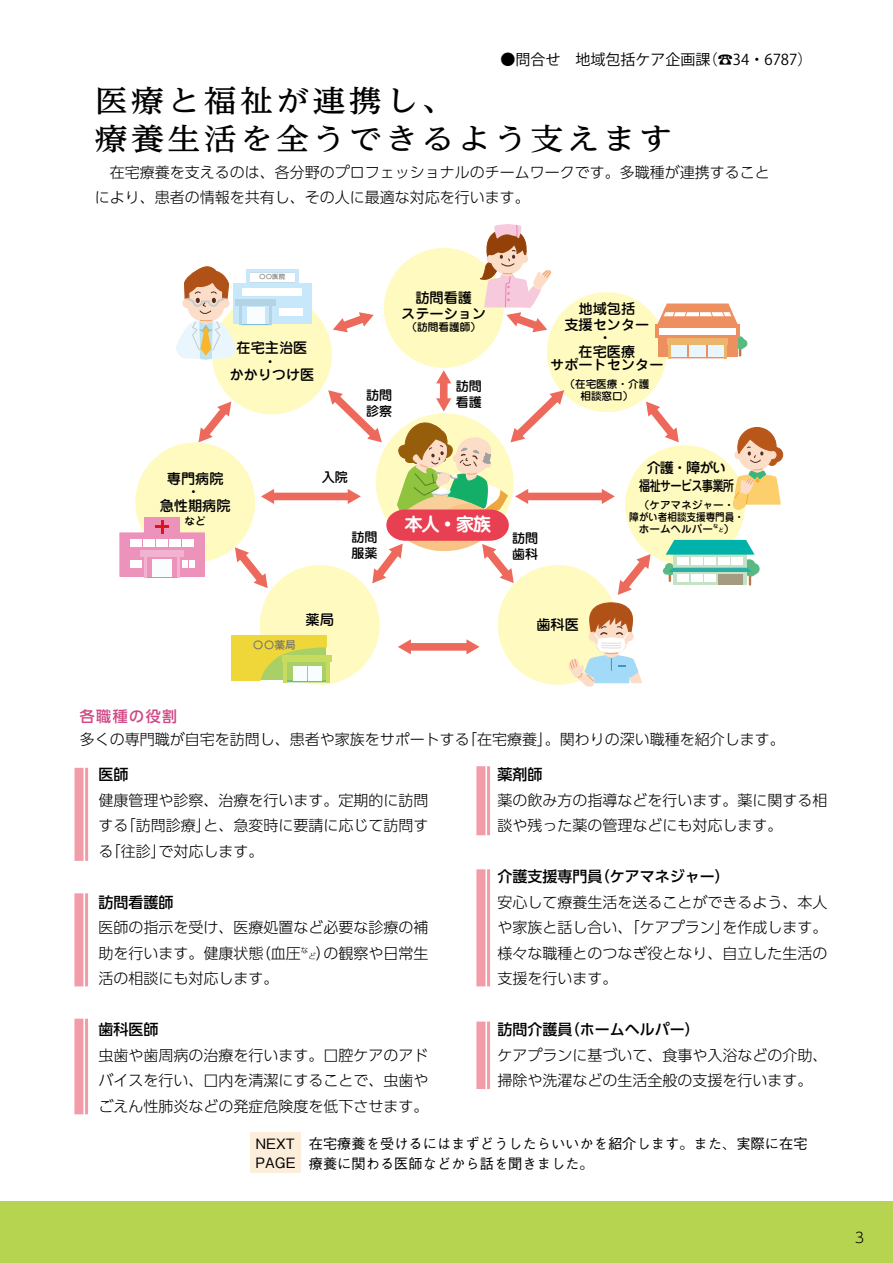
<style>
.page{position:relative;width:893px;height:1263px;background:#fff}
.page>*{position:absolute;margin:0;border:0;box-sizing:border-box;transform-origin:0 0}
.t1{font:500 30px/37.5px "UD Reimin Pro";letter-spacing:.1em;color:#000;scale:1.1 1}
.t2{font:700 18.45px "Jun 501 Pro";color:#fff}
.t3{font:300 15px/25.5px "UD Shin Go Pro";color:#000;text-align:justify}
.t4{font:500 15px "UD Shin Go Pro";color:#000}
.t5{font:15px "Koz Go Pr 6 N";color:#000}
.t6{font:500 15px "UD Shin Go Pro";letter-spacing:.1em;color:#d04785}
.t7{font:300 14.4px "UD Shin Go Pro";color:#000}
.t8{font:500 14.25px/19.5px "Gothic BBB Pro";color:#000}
.t9{font:500 14.25px/13.5px "Jun 34 Pro";color:#000;text-align:center}
.t10{font:500 14.25px/17.7px "Jun 34 Pro";letter-spacing:-.075em;color:#000;text-align:center}
.t11{font:500 13.05px/16.4px "Jun 34 Pro";color:#000}
.t12{font:700 10.8px "Futo Go B101 Pro";color:#727171}
.t13{font:500 10.65px/11.9px "Jun 34 Pro";color:#000;text-align:center}
.t14{font:500 10.65px "Jun 34 Pro";color:#000;scale:.9 1}
.t15{font:700 6.45px "Futo Go B101 Pro";color:#727171}
.t16{font:500 5.25px "Jun 34 Pro";color:#000}
.s1{font-size:10.65px}
.s2{font-size:7.5px}
</style>
<div class="page">
<div style="left:250px;top:1132px;width:51px;height:41px;background:#fdeddb"></div>
<div style="left:0;top:1201px;width:893px;height:62px;background:#b7d450"></div>
<div style="left:75px;top:768px;width:9px;height:93px;background:#f19ca7"></div>
<hr style="left:85px;top:768px;width:3px;height:93px;background:#f19ca7">
<div style="left:74px;top:893px;width:9px;height:93px;background:#f19ca7"></div>
<hr style="left:85px;top:893px;width:3px;height:93px;background:#f19ca7">
<div style="left:74px;top:1019px;width:9px;height:95px;background:#f19ca7"></div>
<hr style="left:85px;top:1019px;width:3px;height:95px;background:#f19ca7">
<div style="left:476px;top:766px;width:9px;height:69px;background:#f19ca7"></div>
<hr style="left:487px;top:766px;width:3px;height:69px;background:#f19ca7">
<div style="left:476px;top:869px;width:9px;height:117px;background:#f19ca7"></div>
<hr style="left:487px;top:869px;width:3px;height:117px;background:#f19ca7">
<div style="left:476px;top:1021px;width:9px;height:68px;background:#f19ca7"></div>
<hr style="left:487px;top:1021px;width:3px;height:68px;background:#f19ca7">
<div style="left:120px;top:533px;width:84px;height:43px;background:#ed92bb"></div>
<div style="left:119px;top:532px;width:86px;height:45px;border:1px solid #ed92bb"></div>
<div style="left:130px;top:539px;width:6px;height:7px;background:#fff"></div>
<div style="left:130px;top:560px;width:6px;height:8px;background:#fff"></div>
<div style="left:768px;top:447px;width:15px;height:15px;border:1px solid #b9561a;border-radius:50%"></div>
<svg style="left:134px;top:224px;width:647px;height:463px"></svg>
<p class="t5" style="left:500px;top:51px;width:314px">●問合せ　地域包括ケア企画課（☎34・6787）</p>
<h1 class="t1" style="left:95px;top:81px;width:527px">医療と福祉が連携し、<br>療養生活を全うできるよう支えます</h1>
<p class="t3" style="left:95px;top:159px;width:676px">　在宅療養を支えるのは、各分野のプロフェッショナルのチームワークです。多職種が連携することにより、患者の情報を共有し、その人に最適な対応を行います。</p>
<p class="t15" style="left:259px;top:272px;width:28px">〇〇医院</p>
<p class="t9" style="left:229px;top:340px;width:87px">在宅主治医・<br>かかりつけ医</p>
<p class="t9" style="left:401px;top:289px;width:87px;line-height:15.3px">訪問看護<br>ステーション</p>
<p class="t13" style="left:407px;top:320px;width:76px">（訪問看護師）</p>
<p class="t11" style="left:366px;top:386px;width:28px">訪問診察</p>
<p class="t11" style="left:456px;top:376px;width:28px">訪問看護</p>
<p class="t9" style="left:564px;top:300px;width:87px;line-height:15.3px">地域包括<br>支援センター</p>
<p class="t9" style="left:550px;top:330px;width:115px">・<br>在宅医療<br>サポートセンター</p>
<p class="t13" style="left:564px;top:377px;width:87px">（在宅医療・介護相談窓口）</p>
<p class="t9" style="left:160px;top:470px;width:72px">専門病院・<br>急性期病院</p>
<p class="t13" style="left:185px;top:514px;width:23px">など</p>
<p class="t11" style="left:322px;top:468px;width:28px">入院</p>
<p class="t2" style="left:404px;top:509px;width:88px">本人・家族</p>
<p class="t11" style="left:351px;top:527px;width:28px">訪問服薬</p>
<p class="t11" style="left:512px;top:528px;width:28px">訪問歯科</p>
<p class="t10" style="left:639px;top:458px;width:97px">介護・障がい<br>福祉サービス事業所</p>
<p class="t13" style="left:639px;top:498px;width:97px">（ケアマネジャー・</p>
<p class="t14" style="left:629px;top:509px;width:129px">障がい者相談支援専門員・</p>
<p class="t13" style="left:639px;top:522px;width:76px">ホームヘルパー</p>
<p class="t16" style="left:713px;top:522px;width:7px">な</p>
<p class="t16" style="left:718px;top:526px;width:17px">ど<span class="s1">）</span></p>
<p class="t12" style="left:253px;top:637px;width:45px">〇〇薬局</p>
<p class="t9" style="left:306px;top:612px;width:30px">薬局</p>
<p class="t9" style="left:536px;top:616px;width:44px">歯科医</p>
<p class="t6" style="left:80px;top:704px;width:99px">各職種の役割</p>
<p class="t3" style="left:80px;top:726px;width:706px">多くの専門職が自宅を訪問し、患者や家族をサポートする「在宅療養」。関わりの深い職種を紹介します。</p>
<p class="t4" style="left:98px;top:762px;width:31px">医師</p>
<p class="t3" style="left:98px;top:787px;width:332px">健康管理や診察、治療を行います。定期的に訪問する「訪問診療」と、急変時に要請に応じて訪問する「往診」で対応します。</p>
<p class="t4" style="left:98px;top:890px;width:76px">訪問看護師</p>
<p class="t3" style="left:98px;top:914px;width:332px">医師の指示を受け、医療処置など必要な診療の補助を行います。健康状態（血圧<sup>な</sup><span class="s2">ど</span>）の観察や日常生活の相談にも対応します。</p>
<p class="t4" style="left:98px;top:1017px;width:61px">歯科医師</p>
<p class="t3" style="left:98px;top:1042px;width:332px">虫歯や歯周病の治療を行います。口腔ケアのアドバイスを行い、口内を清潔にすることで、虫歯やごえん性肺炎などの発症危険度を低下させます。</p>
<p class="t4" style="left:497px;top:762px;width:46px">薬剤師</p>
<p class="t3" style="left:497px;top:787px;width:331px">薬の飲み方の指導などを行います。薬に関する相談や残った薬の管理などにも対応します。</p>
<p class="t4" style="left:497px;top:864px;width:234px">介護支援専門員（ケアマネジャー）</p>
<p class="t3" style="left:497px;top:889px;width:331px">安心して療養生活を送ることができるよう、本人や家族と話し合い、「ケアプラン」を作成します。様々な職種とのつなぎ役となり、自立した生活の支援を行います。</p>
<p class="t4" style="left:497px;top:1017px;width:204px">訪問介護員（ホームヘルパー）</p>
<p class="t3" style="left:497px;top:1042px;width:331px">ケアプランに基づいて、食事や入浴などの介助、掃除や洗濯などの生活全般の支援を行います。</p>
<p class="t8" style="left:255px;top:1132px;width:42px">NEXT<br>PAGE</p>
<p class="t8" style="left:309px;top:1132px;width:500px">在宅療養を受けるにはまずどうしたらいいかを紹介します。また、実際に在宅療養に関わる医師などから話を聞きました。</p>
<p class="t7" style="left:855px;top:1226px;width:11px">3</p>
</div>
